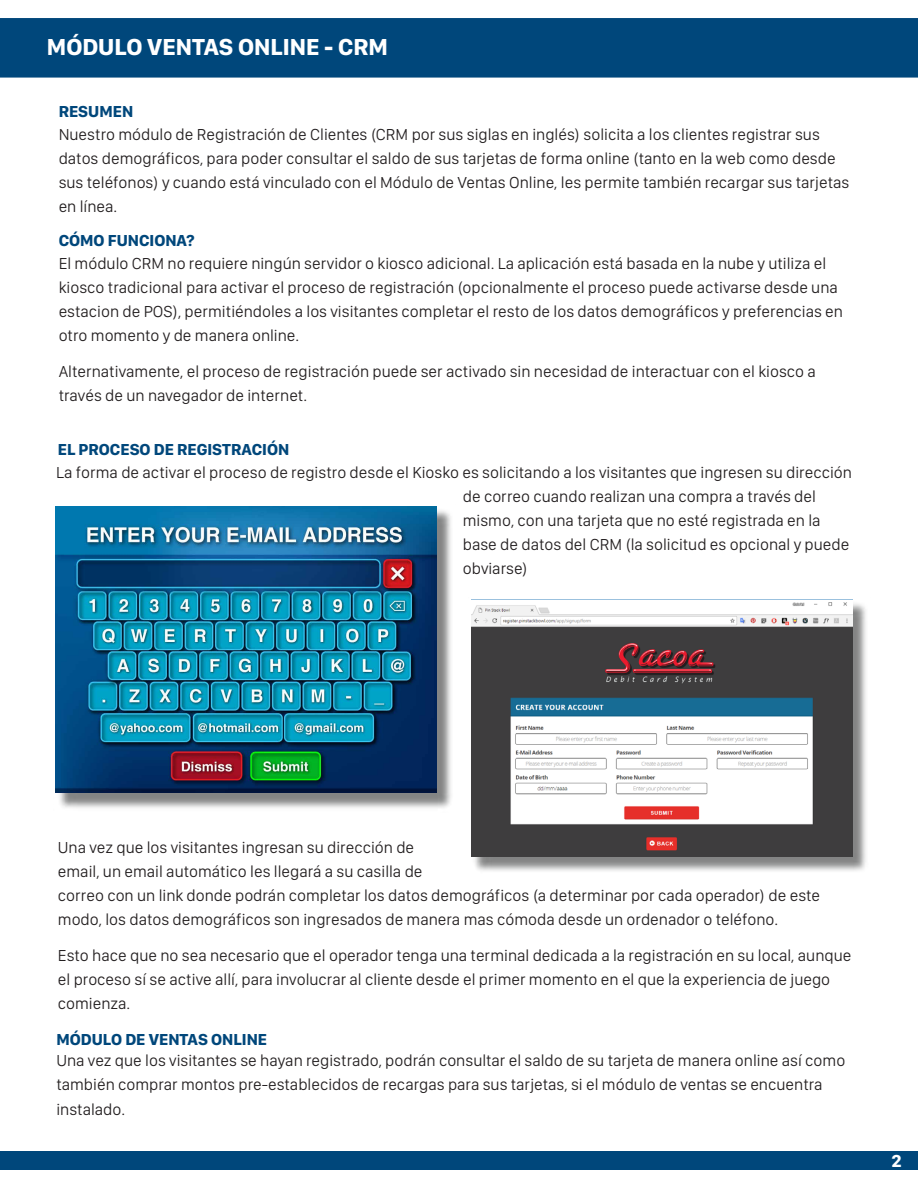
<style>
.page{position:relative;width:918px;height:1188px;background:#fff}
.page>*{position:absolute;margin:0;border:0;box-sizing:border-box;transform-origin:0 0}
.t1{font:700 24px "SF Compact Display";color:#fff}
.t2{font:700 18px "SF Compact Display";color:#fff}
.t3{font:300 16.5px/24px "SF Compact Display";color:#231f20}
.t4{font:700 16.5px "SF Compact Display";color:#00477b}
</style>
<div class="page">
<div style="left:0;top:18px;width:918px;height:60px;background:#00477b"></div>
<div style="left:0;top:1151px;width:918px;height:19px;background:#00477b"></div>
<img style="left:55px;top:506px;width:396px;height:302px">
<img style="left:55px;top:507px;width:382px;height:286px">
<img style="left:471px;top:599px;width:395px;height:272px">
<img style="left:472px;top:600px;width:380px;height:256px">
<h1 class="t1" style="left:47px;top:26px;width:342px">MÓDULO VENTAS ONLINE - CRM</h1>
<p class="t4" style="left:59px;top:97px;width:76px">RESUMEN</p>
<p class="t3" style="left:59px;top:122px;width:792px">Nuestro módulo de Registración de Clientes (CRM por sus siglas en inglés) solicita a los clientes registrar sus datos demográficos, para poder consultar el saldo de sus tarjetas de forma online (tanto en la web como desde sus teléfonos) y cuando está vinculado con el Módulo de Ventas Online, les permite también recargar sus tarjetas en línea.</p>
<p class="t4" style="left:59px;top:226px;width:137px">CÓMO FUNCIONA?</p>
<p class="t3" style="left:59px;top:251px;width:786px">El módulo CRM no requiere ningún servidor o kiosco adicional. La aplicación está basada en la nube y utiliza el kiosco tradicional para activar el proceso de registración (opcionalmente el proceso puede activarse desde una estacion de POS), permitiéndoles a los visitantes completar el resto de los datos demográficos y preferencias en otro momento y de manera online.</p>
<p class="t3" style="left:59px;top:359px;width:759px">Alternativamente, el proceso de registración puede ser activado sin necesidad de interactuar con el kiosco a través de un navegador de internet.</p>
<p class="t4" style="left:58px;top:435px;width:233px">EL PROCESO DE REGISTRACIÓN</p>
<p class="t3" style="left:463px;top:461px;width:391px;text-indent:-407px">La forma de activar el proceso de registro desde el Kiosko es solicitando a los visitantes que ingresen su dirección de correo cuando realizan una compra a través del mismo, con una tarjeta que no esté registrada en la base de datos del CRM (la solicitud es opcional y puede obviarse)</p>
<p class="t3" style="left:58px;top:835px;width:764px">Una vez que los visitantes ingresan su dirección de<br>email, un email automático les llegará a su casilla de<br>correo con un link donde podrán completar los datos demográficos (a determinar por cada operador) de este modo, los datos demográficos son ingresados de manera mas cómoda desde un ordenador o teléfono.</p>
<p class="t3" style="left:58px;top:943px;width:795px">Esto hace que no sea necesario que el operador tenga una terminal dedicada a la registración en su local, aunque el proceso sí se active allí, para involucrar al cliente desde el primer momento en el que la experiencia de juego comienza.</p>
<p class="t4" style="left:56px;top:1025px;width:212px">MÓDULO DE VENTAS ONLINE</p>
<p class="t3" style="left:56px;top:1049px;width:790px">Una vez que los visitantes se hayan registrado, podrán consultar el saldo de su tarjeta de manera online así como también comprar montos pre-establecidos de recargas para sus tarjetas, si el módulo de ventas se encuentra instalado.</p>
<p class="t2" style="left:891px;top:1145px;width:12px">2</p>
</div>
